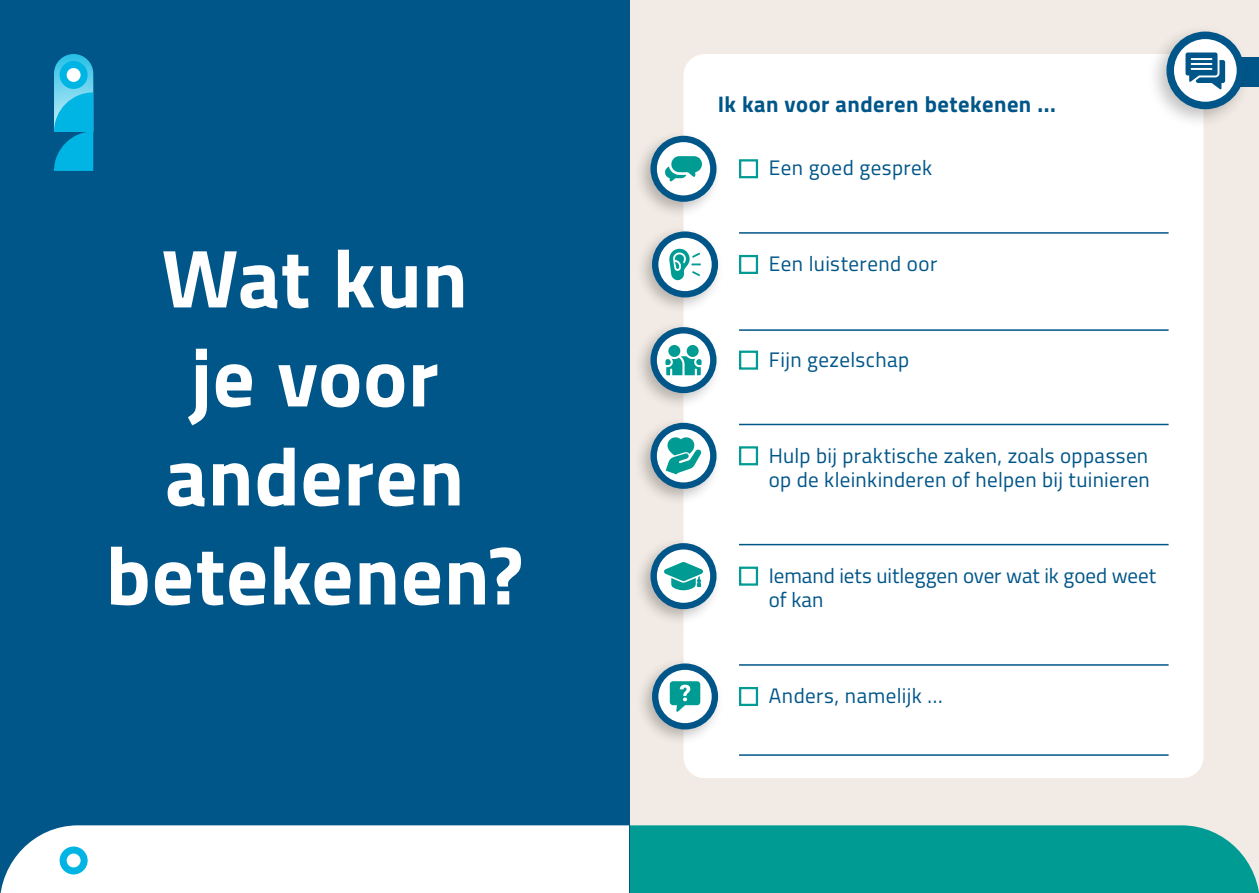
<style>
.page{position:relative;width:1259px;height:893px;background:#fff}
.page>*{position:absolute;margin:0;border:0;box-sizing:border-box;transform-origin:0 0}
.t1{font:700 82.5px/99px "Cairo";letter-spacing:.01em;color:#fff;text-align:center}
.t2{font:700 22.5px "Cairo";letter-spacing:.02em;color:#005689}
.t3{font:21px/24px "Cairo";letter-spacing:.015em;color:#005689}
.t4{font:21px/24px "Cairo";letter-spacing:-.005em;color:#005689}
</style>
<div class="page">
<div style="left:0;top:0;width:651px;height:893px;background:#005689"></div>
<svg style="left:54px;top:54px;width:39px;height:117px;background:#20b3dc"></svg>
<div style="left:629px;top:0;width:630px;height:893px;background:#f2ebe5"></div>
<svg style="left:0;top:825px;width:1259px;height:68px;background:#7dcac8"></svg>
<div style="left:683px;top:54px;width:520px;height:724px;background:#fff;border-radius:21px"></div>
<div style="left:1229px;top:57px;width:30px;height:30px;background:#005689"></div>
<div style="left:1146px;top:23px;width:106px;height:107px;background:#000;opacity:.25"></div>
<svg style="left:1170px;top:35px;width:70px;height:70px;fill:#fff"></svg>
<div style="left:1166px;top:32px;width:78px;height:77px;border:8px solid #005689;border-radius:50%"></div>
<svg style="left:1185px;top:53px;width:40px;height:36px"></svg>
<div style="left:739px;top:159px;width:19px;height:19px;border:2px solid #009b93"></div>
<div style="left:739px;top:255px;width:19px;height:19px;border:2px solid #009b93"></div>
<div style="left:739px;top:351px;width:19px;height:19px;border:2px solid #009b93"></div>
<div style="left:739px;top:446px;width:19px;height:19px;border:2px solid #009b93"></div>
<div style="left:739px;top:567px;width:19px;height:19px;border:2px solid #009b93"></div>
<div style="left:739px;top:687px;width:19px;height:19px;border:2px solid #009b93"></div>
<div style="left:633px;top:129px;width:90px;height:90px;background:#000;opacity:.25"></div>
<svg style="left:653px;top:139px;width:60px;height:60px;fill:#fff"></svg>
<div style="left:650px;top:136px;width:66px;height:66px;border:6px solid #005689;border-radius:50%"></div>
<div style="left:635px;top:225px;width:89px;height:89px;background:#000;opacity:.25"></div>
<svg style="left:655px;top:235px;width:60px;height:59px"></svg>
<div style="left:652px;top:231px;width:66px;height:66px;border:6px solid #005689;border-radius:50%"></div>
<div style="left:633px;top:320px;width:90px;height:90px;background:#000;opacity:.25"></div>
<svg style="left:653px;top:330px;width:60px;height:60px"></svg>
<div style="left:650px;top:327px;width:66px;height:66px;border:6px solid #005689;border-radius:50%"></div>
<div style="left:633px;top:416px;width:90px;height:90px;background:#000;opacity:.25"></div>
<svg style="left:653px;top:426px;width:60px;height:60px"></svg>
<div style="left:650px;top:423px;width:66px;height:66px;border:6px solid #005689;border-radius:50%"></div>
<div style="left:633px;top:536px;width:90px;height:90px;background:#000;opacity:.25"></div>
<svg style="left:653px;top:546px;width:60px;height:60px"></svg>
<div style="left:650px;top:543px;width:66px;height:66px;border:6px solid #005689;border-radius:50%"></div>
<div style="left:635px;top:657px;width:89px;height:89px;background:#000;opacity:.25"></div>
<svg style="left:655px;top:667px;width:60px;height:59px"></svg>
<div style="left:652px;top:663px;width:66px;height:66px;border:6px solid #005689;border-radius:50%"></div>
<svg style="left:665px;top:156px;width:38px;height:26px"></svg>
<svg style="left:669px;top:249px;width:32px;height:32px"></svg>
<div style="left:668px;top:345px;width:12px;height:12px;background:#009b93;border-radius:50%"></div>
<div style="left:686px;top:345px;width:12px;height:12px;background:#009b93;border-radius:50%"></div>
<svg style="left:665px;top:356px;width:36px;height:19px"></svg>
<svg style="left:666px;top:435px;width:35px;height:39px"></svg>
<svg style="left:670px;top:681px;width:30px;height:31px"></svg>
<svg style="left:664px;top:562px;width:39px;height:28px"></svg>
<hr style="left:739px;top:232px;width:429px;height:2px;background:#005689">
<hr style="left:739px;top:329px;width:429px;height:2px;background:#005689">
<hr style="left:739px;top:424px;width:429px;height:1px;background:#005689">
<hr style="left:739px;top:544px;width:429px;height:1px;background:#005689">
<hr style="left:739px;top:664px;width:429px;height:2px;background:#005689">
<hr style="left:739px;top:754px;width:429px;height:2px;background:#005689">
<hr style="left:629px;top:0;width:1px;height:893px;background:#005689">
<h1 class="t1" style="left:106px;top:229px;width:419px">Wat kun<br>je voor anderen betekenen?</h1>
<p class="t2" style="left:718px;top:86px;width:340px">Ik kan voor anderen betekenen ...</p>
<p class="t3" style="left:769px;top:156px;width:165px">Een goed gesprek</p>
<p class="t3" style="left:769px;top:252px;width:170px">Een luisterend oor</p>
<p class="t3" style="left:769px;top:348px;width:142px">Fijn gezelschap</p>
<p class="t3" style="left:769px;top:444px;width:383px">Hulp bij praktische zaken, zoals oppassen op de kleinkinderen of helpen bij tuinieren</p>
<p class="t4" style="left:769px;top:564px;width:389px">Iemand iets uitleggen over wat ik goed weet of kan</p>
<p class="t3" style="left:769px;top:684px;width:175px">Anders, namelijk …</p>
</div>
